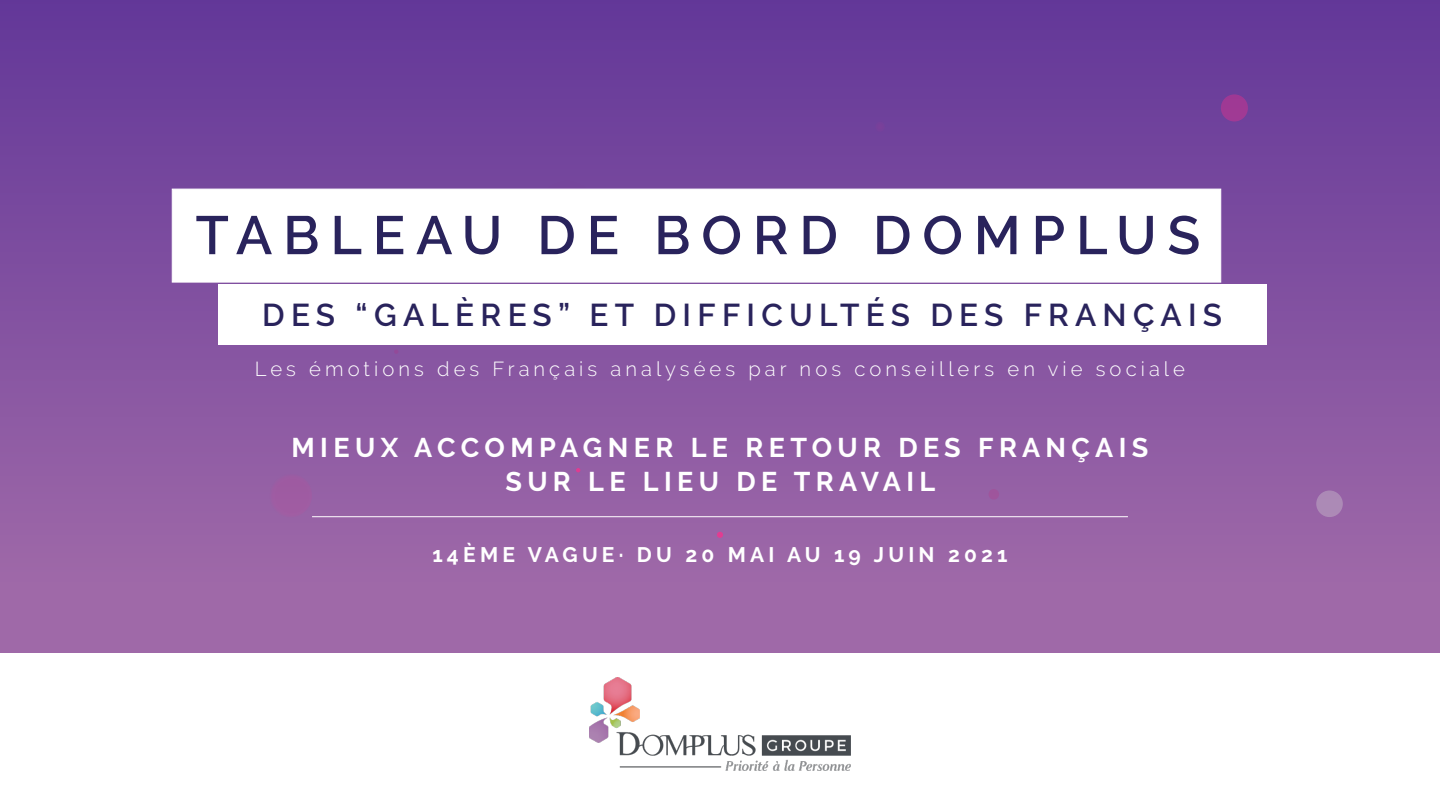
<style>
.page{position:relative;width:1440px;height:810px;background:#fff}
.page>*{position:absolute;margin:0;border:0;box-sizing:border-box;transform-origin:0 0}
.t1{font:600 54px "Raleway";letter-spacing:.2em;color:#29235c}
.t2{font:600 31.5px "Raleway";letter-spacing:.2em;color:#29235c}
.t3{font:700 27px/33.8px "Raleway";letter-spacing:.2em;color:#fff;text-align:center}
.t4{font:700 21px "Raleway";letter-spacing:.2em;color:#fff}
.t5{font:300 20.25px "Raleway";letter-spacing:.2em;color:#fff}
</style>
<div class="page">
<div style="left:0;top:0;width:1440px;height:652px;background:linear-gradient(to bottom,#643899,#a46ea9)"></div>
<svg style="left:534px;top:179px;width:66px;height:65px"></svg>
<div style="left:1221px;top:94px;width:27px;height:28px;background:#9f3994;border-radius:50%"></div>
<svg style="left:266px;top:471px;width:48px;height:49px"></svg>
<div style="left:1316px;top:491px;width:27px;height:26px;background:#ac8ab6;border-radius:50%"></div>
<svg style="left:394px;top:349px;width:5px;height:5px"></svg>
<svg style="left:576px;top:468px;width:4px;height:4px"></svg>
<div style="left:875px;top:121px;width:10px;height:11px;background:#76409a;border-radius:50%"></div>
<svg style="left:988px;top:488px;width:12px;height:12px"></svg>
<svg style="left:717px;top:531px;width:6px;height:7px"></svg>
<img style="left:589px;top:677px;width:262px;height:93px">
<div style="left:172px;top:189px;width:1049px;height:93px;background:#fff"></div>
<div style="left:218px;top:284px;width:1048px;height:61px;background:#fff"></div>
<hr style="left:312px;top:516px;width:816px;height:1px;background:#fff">
<h1 class="t1" style="left:196px;top:204px;width:1006px">TABLEAU DE BORD DOMPLUS</h1>
<h2 class="t2" style="left:262px;top:297px;width:961px">DES “GALÈRES” ET DIFFICULTÉS DES FRANÇAIS</h2>
<p class="t5" style="left:255px;top:357px;width:932px">Les émotions des Français analysées par nos conseillers en vie sociale</p>
<h3 class="t3" style="left:292px;top:431px;width:858px">MIEUX ACCOMPAGNER LE RETOUR DES FRANÇAIS<br>SUR LE LIEU DE TRAVAIL</h3>
<p class="t4" style="left:432px;top:543px;width:577px">14ÈME VAGUE· DU 20 MAI AU 19 JUIN 2021</p>
</div>
